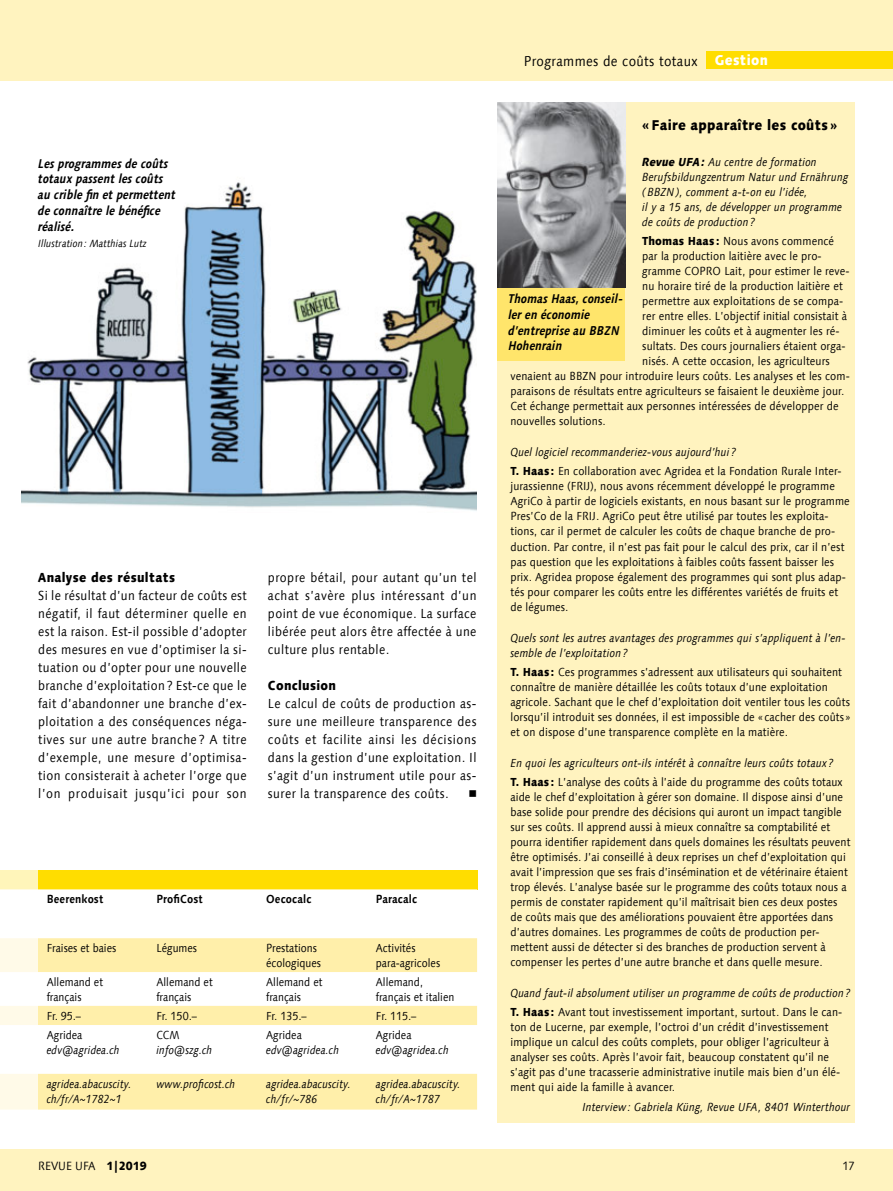
<style>
.page{position:relative;width:893px;height:1191px;background:#fff}
.page>*{position:absolute;margin:0;border:0;box-sizing:border-box;transform-origin:0 0}
.t1{font:14.25px "Linotype Syntax Com";letter-spacing:.03em;color:#000;scale:.9 1}
.t2{font:800 14.25px "Linotype Syntax Com";letter-spacing:.02em;color:#000;scale:.9 1}
.t3{font:13.2px/18px "Linotype Syntax Com";letter-spacing:.035em;color:#000;text-align:justify;scale:.9 1}
.t4{font:800 13.2px "Linotype Syntax Com";letter-spacing:.025em;color:#000;scale:.9 1}
.t5{font:13.2px "Universal Newswith Comm Pi";color:#000}
.t6{font:italic 700 12.75px/15.8px "Linotype Syntax Com";letter-spacing:.005em;color:#000;scale:.9 1}
.t7{font:12px "Linotype Syntax Com";color:#000;scale:.9 1}
.t8{font:12px "Linotype Syntax Com";color:#000;scale:.88 1}
.t9{font:11.7px/15px "Linotype Syntax Com";letter-spacing:.01em;color:#000;scale:.9 1}
.t10{font:italic 11.7px/15px "Linotype Syntax Com";letter-spacing:.01em;color:#000;scale:.9 1}
.t11{font:11.7px/15px "Linotype Syntax Com";letter-spacing:.01em;color:#000;scale:.88 1}
.t12{font:italic 11.7px/15px "Linotype Syntax Com";letter-spacing:.01em;color:#000;scale:.88 1}
.t13{font:700 11.7px "Linotype Syntax Com";letter-spacing:.01em;color:#000;scale:.9 1}
.t14{font:italic 10.5px "Linotype Syntax Com";color:#000;scale:.9 1}
.s1{font-weight:800;color:#fff}
.s2{font-weight:800}
.s3{font-style:italic}
.s4{font-weight:800;font-style:normal}
.s5{font-style:normal}
</style>
<div class="page">
<div style="left:0;top:0;width:893px;height:81px;background:#fff3bf"></div>
<div style="left:0;top:1149px;width:893px;height:42px;background:#fff3bf"></div>
<div style="left:706px;top:51px;width:187px;height:17px;background:#fd0"></div>
<div style="left:498px;top:102px;width:357px;height:1021px;background:#fff3bf"></div>
<div style="left:498px;top:113px;width:127px;height:248px;background:#ffe56b"></div>
<img style="left:498px;top:102px;width:127px;height:185px">
<img style="left:21px;top:182px;width:455px;height:329px">
<div style="left:0;top:870px;width:477px;height:19px;background:#fd0"></div>
<svg style="left:38px;top:889px;width:439px;height:1px"></svg>
<svg style="left:38px;top:938px;width:439px;height:171px;fill:#ffefaa"></svg>
<svg style="left:0;top:870px;width:38px;height:240px"></svg>
<p class="t6" style="left:38px;top:155px;width:155px">Les programmes de coûts totaux passent les coûts au crible fin et permettent de connaître le bénéfice réalisé.</p>
<p class="t14" style="left:38px;top:237px;width:122px">Illustration: Matthias Lutz</p>
<p class="t4" style="left:38px;top:568px;width:154px">Analyse des résultats</p>
<p class="t3" style="left:38px;top:586px;width:233px">Si le résultat d’un facteur de coûts est négatif, il faut déterminer quelle en est la raison. Est-il possible d’adopter des mesures en vue d’optimiser la si&shy;tuation ou d’opter pour une nouvelle branche d’exploitation ? Est-ce que le fait d’abandonner une branche d’ex&shy;ploitation a des conséquences néga&shy;tives sur une autre branche ? A titre d’exemple, une mesure d’optimisa&shy;tion consisterait à acheter l’orge que l’on produisait jusqu’ici pour son</p>
<p class="t3" style="left:268px;top:568px;width:233px">propre bétail, pour autant qu’un tel achat s’avère plus intéressant d’un point de vue économique. La surface libérée peut alors être affectée à une culture plus rentable.</p>
<p class="t4" style="left:268px;top:676px;width:77px">Conclusion</p>
<p class="t3" style="left:268px;top:694px;width:233px">Le calcul de coûts de production as&shy;sure une meilleure transparence des coûts et facilite ainsi les décisions dans la gestion d’une exploitation. Il s’agit d’un instrument utile pour as&shy;surer la transparence des coûts.</p>
<p class="t5" style="left:469px;top:787px;width:9px">n</p>
<p class="t13" style="left:47px;top:891px;width:65px">Beerenkost</p>
<p class="t13" style="left:156px;top:891px;width:53px">ProfiCost</p>
<p class="t13" style="left:266px;top:891px;width:52px">Oecocalc</p>
<p class="t13" style="left:376px;top:891px;width:47px">Paracalc</p>
<p class="t11" style="left:47px;top:940px;width:81px">Fraises et baies</p>
<p class="t11" style="left:156px;top:940px;width:48px">Légumes</p>
<p class="t11" style="left:266px;top:940px;width:64px">Prestations écologiques</p>
<p class="t11" style="left:376px;top:940px;width:75px">Activités para-agricoles</p>
<p class="t11" style="left:47px;top:974px;width:65px">Allemand et français</p>
<p class="t11" style="left:156px;top:974px;width:65px">Allemand et français</p>
<p class="t11" style="left:266px;top:974px;width:65px">Allemand et français</p>
<p class="t11" style="left:376px;top:974px;width:91px">Allemand, français et italien</p>
<p class="t11" style="left:47px;top:1008px;width:41px">Fr. 95.–</p>
<p class="t11" style="left:156px;top:1008px;width:47px">Fr. 150.–</p>
<p class="t11" style="left:266px;top:1008px;width:47px">Fr. 135.–</p>
<p class="t11" style="left:376px;top:1008px;width:47px">Fr. 115.–</p>
<p class="t11" style="left:47px;top:1027px;width:42px">Agridea</p>
<p class="t12" style="left:47px;top:1042px;width:84px">edv@agridea.ch</p>
<p class="t11" style="left:266px;top:1027px;width:42px">Agridea</p>
<p class="t12" style="left:266px;top:1042px;width:84px">edv@agridea.ch</p>
<p class="t11" style="left:376px;top:1027px;width:42px">Agridea</p>
<p class="t12" style="left:376px;top:1042px;width:84px">edv@agridea.ch</p>
<p class="t11" style="left:156px;top:1027px;width:28px">CCM</p>
<p class="t12" style="left:156px;top:1042px;width:65px">info@szg.ch</p>
<p class="t12" style="left:47px;top:1076px;width:98px">agridea.abacuscity. ch/fr/A~1782~1</p>
<p class="t12" style="left:156px;top:1076px;width:91px">www.proficost.ch</p>
<p class="t12" style="left:266px;top:1076px;width:98px">agridea.abacuscity. ch/fr/~786</p>
<p class="t12" style="left:376px;top:1076px;width:98px">agridea.abacuscity. ch/fr/A~1787</p>
<p class="t1" style="left:524px;top:52px;width:272px">Programmes de coûts totaux <span class="s1">Gestion</span></p>
<p class="t2" style="left:642px;top:115px;width:218px">« Faire apparaître les coûts »</p>
<p class="t10" style="left:642px;top:154px;width:231px"><span class="s2">Revue UFA:</span> Au centre de formation Berufsbildungzentrum Natur und Ernährung (BBZN), comment a-t-on eu l’idée,<br>il y a 15 ans, de développer un programme de coûts de production ?</p>
<p class="t9" style="left:642px;top:233px;width:215px"><span class="s2">Thomas Haas :</span> Nous avons commencé</p>
<p class="t9" style="left:642px;top:248px;width:201px">par la production laitière avec le pro-</p>
<p class="t9" style="left:642px;top:263px;width:232px">gramme COPRO Lait, pour estimer le reve-</p>
<p class="t9" style="left:642px;top:278px;width:224px">nu horaire tiré de la production laitière et</p>
<p class="t9" style="left:642px;top:293px;width:225px">permettre aux exploitations de se compa-</p>
<p class="t9" style="left:642px;top:308px;width:229px">rer entre elles. L’objectif initial consistait à</p>
<p class="t9" style="left:642px;top:323px;width:221px">diminuer les coûts et à augmenter les ré-</p>
<p class="t9" style="left:642px;top:338px;width:227px">sultats. Des cours journaliers étaient orga-</p>
<p class="t9" style="left:642px;top:353px;width:210px">nisés. A cette occasion, les agriculteurs</p>
<p class="t9" style="left:510px;top:368px;width:379px">venaient au BBZN pour introduire leurs coûts. Les analyses et les com-</p>
<p class="t9" style="left:510px;top:383px;width:372px">paraisons de résultats entre agriculteurs se faisaient le deuxième jour.</p>
<p class="t9" style="left:510px;top:398px;width:366px">Cet échange permettait aux personnes intéressées de développer de</p>
<p class="t9" style="left:510px;top:413px;width:107px">nouvelles solutions.</p>
<p class="t9" style="left:510px;top:442px;width:369px;line-height:19.2px"><span class="s3">Quel logiciel recommanderiez-vous aujourd’hui ?<br></span><span class="s2">T. Haas :</span> En collaboration avec Agridea et la Fondation Rurale Inter-</p>
<p class="t9" style="left:510px;top:479px;width:379px">jurassienne (FRIJ), nous avons récemment développé le programme AgriCo à partir de logiciels existants, en nous basant sur le programme Pres’Co de la FRIJ. AgriCo peut être utilisé par toutes les exploita&shy;tions, car il permet de calculer les coûts de chaque branche de pro&shy;duction. Par contre, il n’est pas fait pour le calcul des prix, car il n’est pas question que les exploitations à faibles coûts fassent baisser les prix. Agridea propose également des programmes qui sont plus adap&shy;tés pour comparer les coûts entre les différentes variétés de fruits et de légumes.</p>
<p class="t10" style="left:510px;top:630px;width:374px">Quels sont les autres avantages des programmes qui s’appliquent à l’en&shy;semble de l’exploitation ?</p>
<p class="t9" style="left:510px;top:664px;width:379px"><span class="s2">T. Haas :</span> Ces programmes s’adressent aux utilisateurs qui souhaitent connaître de manière détaillée les coûts totaux d’une exploitation agricole. Sachant que le chef d’exploitation doit ventiler tous les coûts lorsqu’il introduit ses données, il est impossible de « cacher des coûts » et on dispose d’une transparence complète en la matière.</p>
<p class="t10" style="left:510px;top:753px;width:371px;line-height:19.2px">En quoi les agriculteurs ont-ils intérêt à connaître leurs coûts totaux ?<br><span class="s4">T. Haas :</span> <span class="s5">L’analyse des coûts à l’aide du programme des coûts totaux</span></p>
<p class="t9" style="left:510px;top:789px;width:379px">aide le chef d’exploitation à gérer son domaine. Il dispose ainsi d’une base solide pour prendre des décisions qui auront un impact tangible sur ses coûts. Il apprend aussi à mieux connaître sa comptabilité et pourra identifier rapidement dans quels domaines les résultats peuvent être optimisés. J’ai conseillé à deux reprises un chef d’exploitation qui avait l’impression que ses frais d’insémination et de vétérinaire étaient trop élevés. L’analyse basée sur le programme des coûts totaux nous a permis de constater rapidement qu’il maîtrisait bien ces deux postes de coûts mais que des améliorations pouvaient être apportées dans d’autres domaines. Les programmes de coûts de production per&shy;mettent aussi de détecter si des branches de production servent à compenser les pertes d’une autre branche et dans quelle mesure.</p>
<p class="t10" style="left:510px;top:983px;width:379px;line-height:19.2px">Quand faut-il absolument utiliser un programme de coûts de production?<br><span class="s4">T. Haas :</span> <span class="s5">Avant tout investissement important, surtout. Dans le can-</span></p>
<p class="t9" style="left:510px;top:1019px;width:368px">ton de Lucerne, par exemple, l’octroi d’un crédit d’investissement implique un calcul des coûts complets, pour obliger l’agriculteur à analyser ses coûts. Après l’avoir fait, beaucoup constatent qu’il ne s’agit pas d’une tracasserie administrative inutile mais bien d’un élé&shy;ment qui aide la famille à avancer.</p>
<p class="t10" style="left:582px;top:1099px;width:299px">Interview: Gabriela Küng, Revue UFA, 8401 Winterthour</p>
<p class="t6" style="left:508px;top:291px;width:129px">Thomas Haas, conseil&shy;ler en économie d’entreprise au BBZN<br>Hohenrain</p>
<p class="t7" style="left:38px;top:1158px;width:122px">REVUE UFA <span class="s2">1|2019</span></p>
<p class="t8" style="left:842px;top:1158px;width:16px">17</p>
</div>
